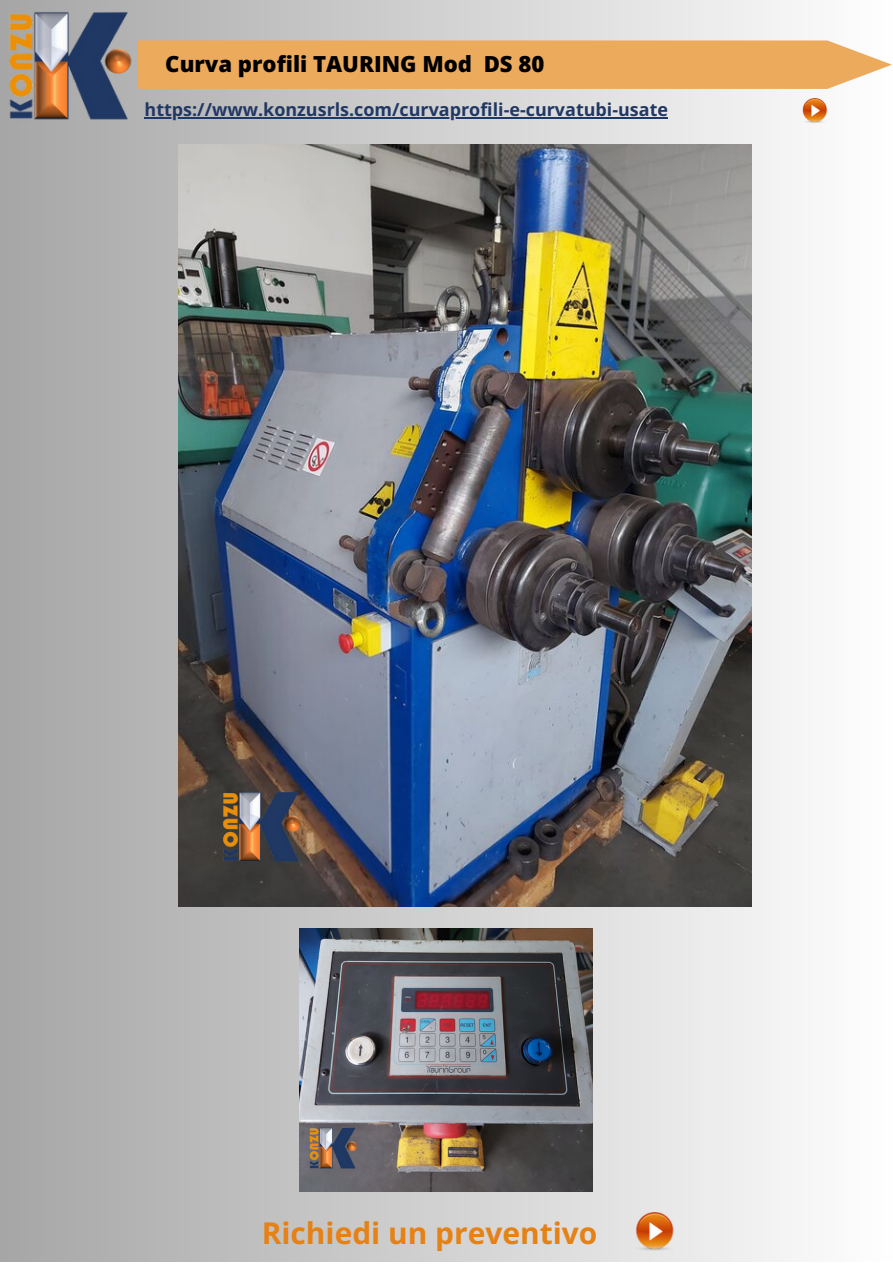
<style>
.page{position:relative;width:893px;height:1264px;background:#fff}
.page>*{position:absolute;margin:0;border:0;box-sizing:border-box;transform-origin:0 0}
.t1{font:700 29.85px "Open Sans";color:#e58115}
.t2{font:800 22.2px "Open Sans";color:#000}
.t3{font:700 18px "Open Sans";color:#213863}
</style>
<div class="page">
<div style="left:0;top:0;width:892px;height:1261px;background:linear-gradient(to right,#a4a4a5,#fcfcfc)"></div>
<img style="left:635px;top:1212px;width:39px;height:39px">
<img style="left:0;top:0;width:138px;height:130px">
<svg style="left:138px;top:40px;width:753px;height:49px;background:#ebad63"></svg>
<img style="left:802px;top:99px;width:25px;height:24px">
<hr style="left:144px;top:117px;width:524px;height:1px;background:#213863">
<img style="left:178px;top:144px;width:573px;height:762px">
<img style="left:217px;top:785px;width:89px;height:83px">
<img style="left:299px;top:928px;width:293px;height:263px">
<img style="left:306px;top:1123px;width:53px;height:49px">
<p class="t2" style="left:165px;top:48px;width:380px">Curva profili TAURING Mod DS 80</p>
<p class="t3" style="left:144px;top:97px;width:525px">https://www.konzusrls.com/curvaprofili-e-curvatubi-usate</p>
<p class="t1" style="left:262px;top:1212px;width:337px">Richiedi un preventivo</p>
</div>
